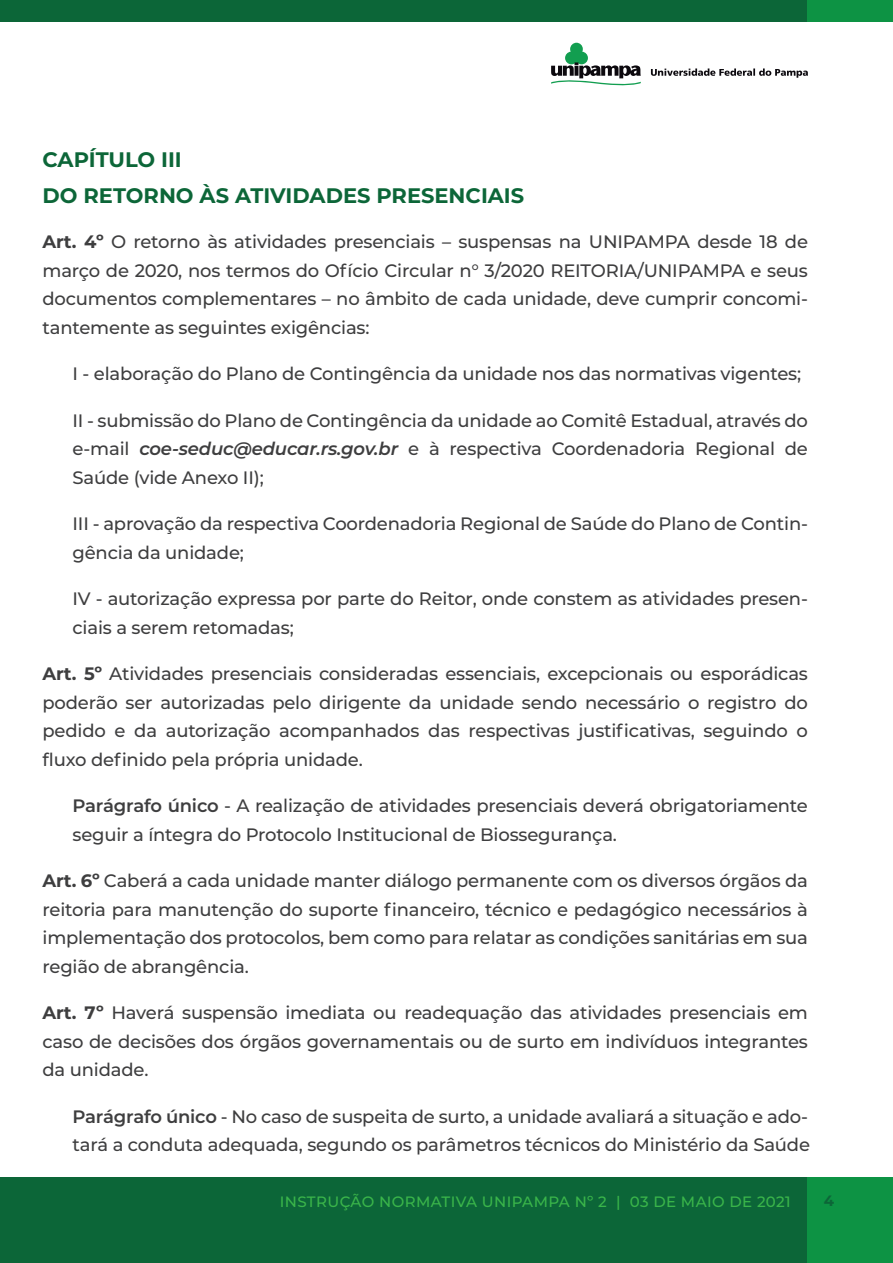
<style>
.page{position:relative;width:893px;height:1263px;background:#fff}
.page>*{position:absolute;margin:0;border:0;box-sizing:border-box;transform-origin:0 0}
.t1{font:700 21px/36px "Montserrat";color:#0c6638}
.t2{font:500 18px/28.5px "Montserrat";letter-spacing:-.01em;color:#3e3e3f;text-align:justify}
.t3{font:500 15px "Montserrat";letter-spacing:.025em;color:#3ab54a}
.t4{font:700 15px "Montserrat";color:#0c6638}
.s1{font-weight:700}
.s2{font-weight:600;font-style:italic}
.s3{font-weight:600}
</style>
<div class="page">
<div style="left:0;top:1178px;width:808px;height:85px;background:#0c6638"></div>
<div style="left:808px;top:1178px;width:85px;height:85px;background:#0d9344"></div>
<div style="left:0;top:0;width:808px;height:21px;background:#0c6638"></div>
<div style="left:808px;top:0;width:85px;height:21px;background:#0d9344"></div>
<svg style="left:551px;top:43px;width:257px;height:43px"></svg>
<p class="t1" style="left:43px;top:140px;width:483px">CAPÍTULO III<br>DO RETORNO ÀS ATIVIDADES PRESENCIAIS</p>
<p class="t2" style="left:43px;top:227px;width:767px"><span class="s1">Art. 4º</span> O retorno às atividades presenciais – suspensas na UNIPAMPA desde 18 de março de 2020, nos termos do Ofício Circular n° 3/2020 REITORIA/UNIPAMPA e seus documentos complementares – no âmbito de cada unidade, deve cumprir concomi&shy;tantemente as seguintes exigências:</p>
<p class="t2" style="left:73px;top:359px;width:730px">I - elaboração do Plano de Contingência da unidade nos das normativas vigentes;</p>
<p class="t2" style="left:73px;top:405px;width:737px">II - submissão do Plano de Contingência da unidade ao Comitê Estadual, através do e-mail <span class="s2">coe-seduc@educar.rs.gov.br</span> e à respectiva Coordenadoria Regional de Saúde (vide Anexo II);</p>
<p class="t2" style="left:73px;top:509px;width:737px">III - aprovação da respectiva Coordenadoria Regional de Saúde do Plano de Contin&shy;gência da unidade;</p>
<p class="t2" style="left:73px;top:584px;width:737px">IV - autorização expressa por parte do Reitor, onde constem as atividades presen&shy;ciais a serem retomadas;</p>
<p class="t2" style="left:43px;top:659px;width:767px"><span class="s1">Art. 5º</span> Atividades presenciais consideradas essenciais, excepcionais ou esporádicas poderão ser autorizadas pelo dirigente da unidade sendo necessário o registro do pedido e da autorização acompanhados das respectivas justificativas, seguindo o fluxo definido pela própria unidade.</p>
<p class="t2" style="left:73px;top:791px;width:737px"><span class="s3">Parágrafo único</span> - A realização de atividades presenciais deverá obrigatoriamente seguir a íntegra do Protocolo Institucional de Biossegurança.</p>
<p class="t2" style="left:43px;top:866px;width:767px"><span class="s1">Art. 6º</span> Caberá a cada unidade manter diálogo permanente com os diversos órgãos da reitoria para manutenção do suporte financeiro, técnico e pedagógico necessários à implementação dos protocolos, bem como para relatar as condições sanitárias em sua região de abrangência.</p>
<p class="t2" style="left:43px;top:998px;width:767px"><span class="s1">Art. 7º</span> Haverá suspensão imediata ou readequação das atividades presenciais em caso de decisões dos órgãos governamentais ou de surto em indivíduos integrantes da unidade.</p>
<p class="t2" style="left:73px;top:1101px;width:739px"><span class="s3">Parágrafo único</span> - No caso de suspeita de surto, a unidade avaliará a situação e ado&shy;tará a conduta adequada, segundo os parâmetros técnicos do Ministério da Saúde</p>
<p class="t3" style="left:280px;top:1191px;width:512px">INSTRUÇÃO NORMATIVA UNIPAMPA Nº 2 | 03 DE MAIO DE 2021</p>
<p class="t4" style="left:824px;top:1190px;width:12px">4</p>
</div>
